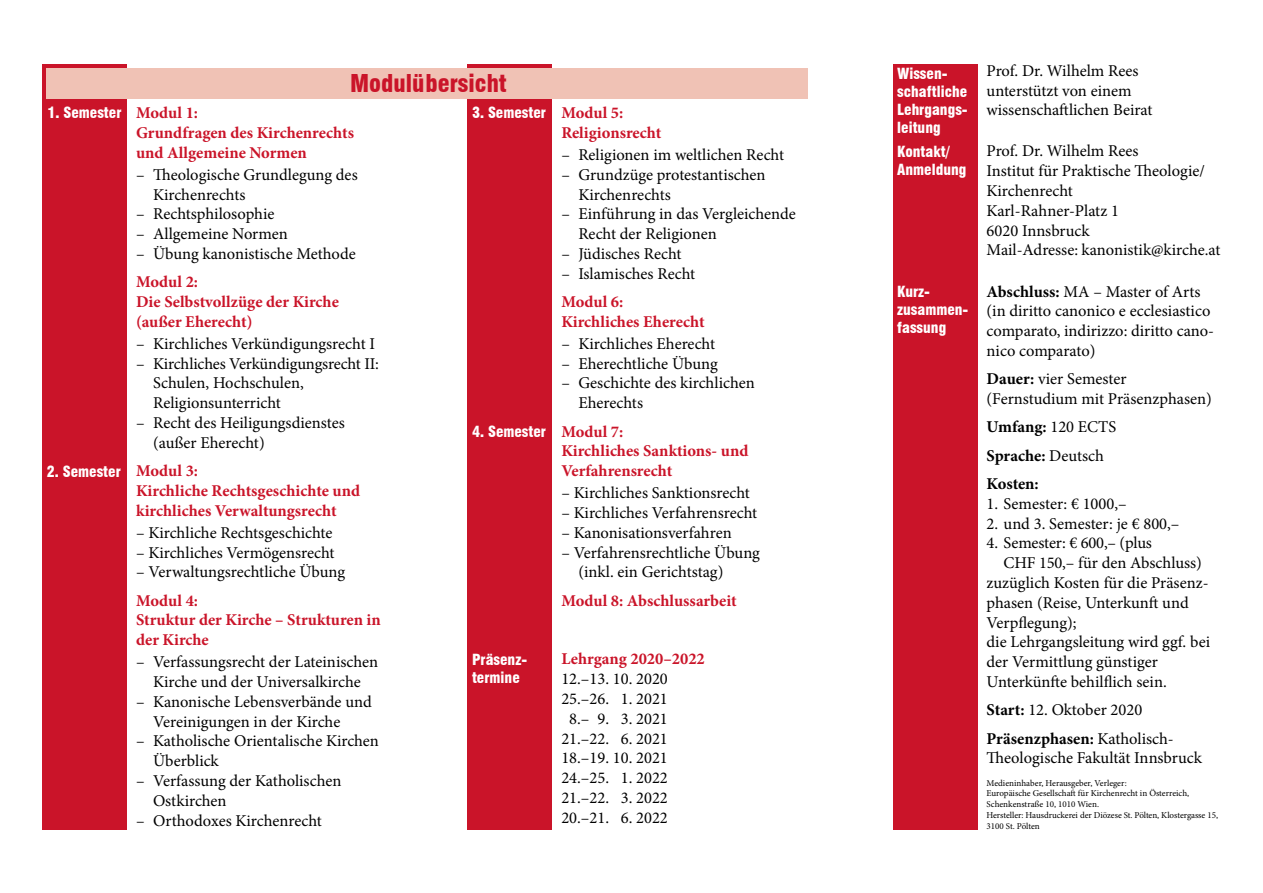
<style>
.page{position:relative;width:1263px;height:893px;background:#fff}
.page>*{position:absolute;margin:0;border:0;box-sizing:border-box;transform-origin:0 0}
.t1{font:900 condensed 24px "Swiss 721 BT";color:#ca1429}
.t2{font:16.5px/19.8px "Minion Pro";color:#000}
.t3{font:700 16.5px/19.8px "Minion Pro";color:#ca1429}
.t4{font:700 16.5px/28.3px "Minion Pro";letter-spacing:-.005em;color:#000}
.t5{font:900 condensed 15px/18px "Swiss 721 BT";color:#fff}
.t6{font:9px/10.8px "Minion Pro";letter-spacing:-.005em;color:#000}
.s1{color:#fff}
.s2{font-weight:700}
.s3{font-weight:400}
</style>
<div class="page">
<div style="left:468px;top:64px;width:84px;height:765px;background:#ca1429"></div>
<div style="left:43px;top:64px;width:84px;height:765px;background:#ca1429"></div>
<div style="left:47px;top:68px;width:761px;height:31px;background:#f0c2b5"></div>
<div style="left:893px;top:64px;width:84px;height:765px;background:#ca1429"></div>
<h1 class="t1" style="left:350px;top:69px;width:158px">Modulübersicht</h1>
<p class="t5" style="left:47px;top:103px;width:76px">1. Semester</p>
<p class="t5" style="left:472px;top:103px;width:76px">3. Semester</p>
<p class="t3" style="left:136px;top:103px;width:219px">Modul 1:<br>Grundfragen des Kirchenrechts und Allgemeine Normen</p>
<p class="t2" style="left:153px;top:165px;width:206px;text-indent:-17px">– Theologische Grundlegung des<br>Kirchenrechts</p>
<p class="t2" style="left:136px;top:204px;width:140px">– Rechtsphilosophie</p>
<p class="t2" style="left:136px;top:224px;width:153px">– Allgemeine Normen</p>
<p class="t2" style="left:136px;top:244px;width:221px">– Übung kanonistische Methode</p>
<p class="t3" style="left:136px;top:272px;width:204px">Modul 2:<br>Die Selbstvollzüge der Kirche (außer Eherecht)</p>
<p class="t2" style="left:136px;top:334px;width:240px">– Kirchliches Verkündigungsrecht I</p>
<p class="t2" style="left:153px;top:354px;width:227px;text-indent:-17px">– Kirchliches Verkündigungsrecht II:<br>Schulen, Hochschulen,<br>Religionsunterricht</p>
<p class="t2" style="left:153px;top:413px;width:193px;text-indent:-17px">– Recht des Heiligungsdienstes (außer Eherecht)</p>
<p class="t3" style="left:136px;top:461px;width:225px">Modul 3:<br>Kirchliche Rechtsgeschichte und kirchliches Verwaltungsrecht</p>
<p class="t2" style="left:136px;top:523px;width:198px">– Kirchliche Rechtsgeschichte</p>
<p class="t2" style="left:136px;top:542px;width:200px">– Kirchliches Vermögensrecht</p>
<p class="t2" style="left:136px;top:562px;width:211px">– Verwaltungsrechtliche Übung</p>
<p class="t3" style="left:136px;top:590px;width:246px">Modul 4:<br>Struktur der Kirche – Strukturen in der Kirche</p>
<p class="t2" style="left:136px;top:652px;width:244px;text-align:center">– Verfassungsrecht der Lateinischen<br>Kirche und der Universalkirche</p>
<p class="t2" style="left:153px;top:692px;width:220px;text-indent:-17px">– Kanonische Lebensverbände und<br>Vereinigungen in der Kirche</p>
<p class="t2" style="left:153px;top:731px;width:227px;text-indent:-17px">– Katholische Orientalische Kirchen<br>Überblick</p>
<p class="t2" style="left:153px;top:771px;width:190px;text-indent:-17px">– Verfassung der Katholischen<br>Ostkirchen</p>
<p class="t2" style="left:136px;top:810px;width:187px">– Orthodoxes Kirchenrecht</p>
<p class="t5" style="left:472px;top:422px;width:76px">4. Semester</p>
<p class="t5" style="left:47px;top:462px;width:76px">2. Semester</p>
<p class="t5" style="left:472px;top:651px;width:55px">Präsenz&shy;termine</p>
<p class="t3" style="left:561px;top:103px;width:102px">Modul 5:<br>Religionsrecht</p>
<p class="t2" style="left:561px;top:145px;width:224px">– Religionen im weltlichen Recht</p>
<p class="t2" style="left:578px;top:165px;width:189px;text-indent:-17px">– Grundzüge protestantischen<br>Kirchenrechts</p>
<p class="t2" style="left:578px;top:204px;width:219px;text-indent:-17px">– Einführung in das Vergleichende<br>Recht der Religionen</p>
<p class="t2" style="left:561px;top:244px;width:122px">– Jüdisches Recht</p>
<p class="t2" style="left:561px;top:264px;width:135px">– Islamisches Recht</p>
<p class="t3" style="left:561px;top:292px;width:145px">Modul 6:<br>Kirchliches Eherecht</p>
<p class="t2" style="left:561px;top:334px;width:155px">– Kirchliches Eherecht</p>
<p class="t2" style="left:561px;top:354px;width:158px">– Eherechtliche Übung</p>
<p class="t2" style="left:578px;top:373px;width:178px;text-indent:-17px">– Geschichte des kirchlichen<br>Eherechts</p>
<p class="t3" style="left:561px;top:421px;width:189px">Modul 7:<br>Kirchliches Sanktions- und<br>Verfahrensrecht</p>
<p class="t2" style="left:561px;top:483px;width:190px">– Kirchliches Sanktionsrecht</p>
<p class="t2" style="left:561px;top:503px;width:197px">– Kirchliches Verfahrensrecht</p>
<p class="t2" style="left:561px;top:523px;width:172px">– Kanonisationsverfahren</p>
<p class="t2" style="left:578px;top:542px;width:183px;text-indent:-17px">– Verfahrensrechtliche Übung (inkl. ein Gerichtstag)</p>
<p class="t3" style="left:561px;top:590px;width:177px">Modul 8: Abschlussarbeit</p>
<p class="t3" style="left:561px;top:649px;width:145px">Lehrgang 2020–2022</p>
<p class="t2" style="left:561px;top:669px;width:108px;text-align:justify">12.–13. 10. 2020<br>25.–26. <span class="s1">0</span>1. 2021<br><span class="s1">0</span>8.–<span class="s1">0</span>9. <span class="s1">0</span>3. 2021<br>21.–22. <span class="s1">0</span>6. 2021<br>18.–19. 10. 2021<br>24.–25. <span class="s1">0</span>1. 2022<br>21.–22. <span class="s1">0</span>3. 2022<br>20.–21. <span class="s1">0</span>6. 2022</p>
<p class="t5" style="left:897px;top:65px;width:72px">Wissen&shy;schaftliche<br>Lehrgangs&shy;leitung</p>
<p class="t5" style="left:897px;top:143px;width:71px">Kontakt/<br>Anmeldung</p>
<p class="t5" style="left:897px;top:282px;width:73px">Kurz&shy;zusammen&shy;fassung</p>
<p class="t2" style="left:986px;top:61px;width:167px">Prof. Dr. Wilhelm Rees unterstützt von einem wissenschaftlichen Beirat</p>
<p class="t2" style="left:986px;top:141px;width:235px">Prof. Dr. Wilhelm Rees<br>Institut für Praktische Theologie/<br>Kirchenrecht<br>Karl-Rahner-Platz 1<br>6020 Innsbruck<br>Mail-Adresse: kanonistik@kirche.at</p>
<p class="t2" style="left:986px;top:281px;width:229px"><span class="s2">Abschluss:</span> MA – Master of Arts (in diritto canonico e ecclesiastico comparato, indirizzo: diritto cano&shy;nico comparato)</p>
<p class="t2" style="left:986px;top:369px;width:227px"><span class="s2">Dauer:</span> vier Semester (Fernstudium mit Präsenzphasen)</p>
<p class="t4" style="left:986px;top:413px;width:131px">Umfang: <span class="s3">120 ECTS<br></span>Sprache: <span class="s3">Deutsch<br></span>Kosten:</p>
<p class="t2" style="left:986px;top:494px;width:142px">1. Semester: € 1000,–</p>
<p class="t2" style="left:986px;top:513px;width:194px">2. und 3. Semester: je € 800,–</p>
<p class="t2" style="left:986px;top:533px;width:167px">4. Semester: € 600,– (plus</p>
<p class="t2" style="left:1003px;top:553px;width:200px">CHF 150,– für den Abschluss)</p>
<p class="t2" style="left:986px;top:573px;width:224px">zuzüglich Kosten für die Präsenz-</p>
<p class="t2" style="left:986px;top:593px;width:204px">phasen (Reise, Unterkunft und</p>
<p class="t2" style="left:986px;top:612px;width:92px">Verpflegung);</p>
<p class="t2" style="left:986px;top:632px;width:225px">die Lehrgangsleitung wird ggf. bei</p>
<p class="t2" style="left:986px;top:652px;width:173px">der Vermittlung günstiger</p>
<p class="t2" style="left:986px;top:672px;width:182px">Unterkünfte behilflich sein.</p>
<p class="t2" style="left:986px;top:696px;width:189px;line-height:28.3px"><span class="s2">Start:</span> 12. Oktober 2020<br><span class="s2">Präsenzphasen:</span> Katholisch-</p>
<p class="t2" style="left:986px;top:748px;width:217px">Theologische Fakultät Innsbruck</p>
<p class="t6" style="left:986px;top:777px;width:233px">Medieninhaber, Herausgeber, Verleger:<br>Europäische Gesellschaft für Kirchenrecht in Österreich, Schenkenstraße 10, 1010 Wien.<br>Hersteller: Hausdruckerei der Diözese St. Pölten, Klostergasse 15, 3100 St. Pölten</p>
</div>
